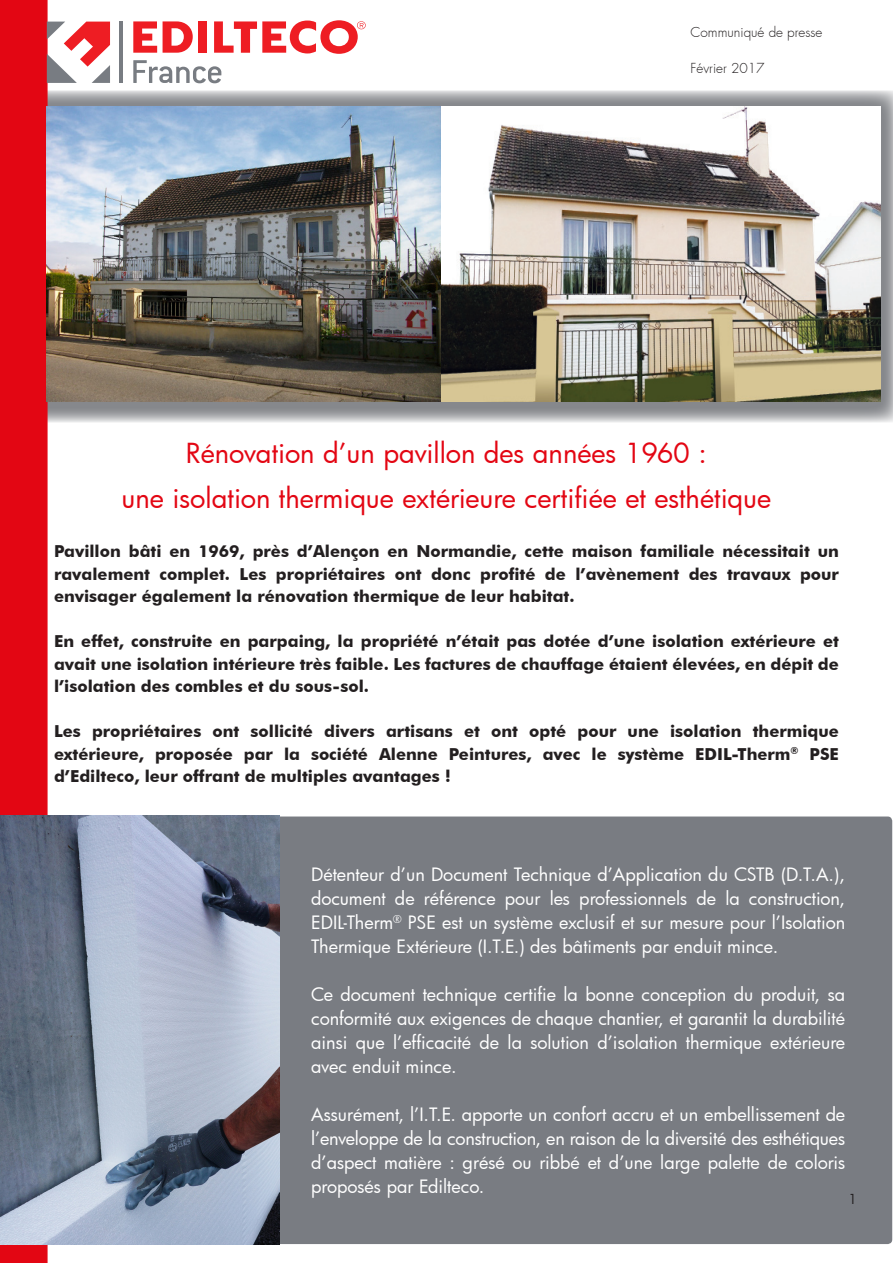
<style>
.page{position:relative;width:893px;height:1263px;background:#fff}
.page>*{position:absolute;margin:0;border:0;box-sizing:border-box;transform-origin:0 0}
.t1{font:27px "Futura";color:#e30613}
.t2{font:18px/24px "Futura";color:#fff;text-align:justify}
.t3{font:700 16.5px/22.5px "Futura BT";color:#231f20;text-align:justify}
.t4{font:300 13.5px "Futura";color:#231f20}
.t5{font:13.5px "Futura";color:#231f20}
</style>
<div class="page">
<svg style="left:48px;top:90px;width:845px;height:332px;background:#a3a5a8"></svg>
<img style="left:48px;top:106px;width:832px;height:296px">
<div style="left:0;top:0;width:48px;height:1263px;background:#e30613"></div>
<div style="left:1px;top:816px;width:891px;height:428px;background:#797c82;border-radius:5px"></div>
<svg style="left:47px;top:22px;width:63px;height:61px"></svg>
<hr style="left:119px;top:21px;width:3px;height:62px;background:#787c82">
<svg style="left:133px;top:60px;width:88px;height:23px"></svg>
<svg style="left:133px;top:21px;width:24px;height:32px"></svg>
<svg style="left:163px;top:21px;width:30px;height:32px"></svg>
<div style="left:198px;top:21px;width:9px;height:32px;background:#ee1d23"></div>
<svg style="left:214px;top:20px;width:152px;height:34px"></svg>
<img style="left:0;top:816px;width:279px;height:428px">
<p class="t4" style="left:691px;top:23px;width:133px">Communiqué de presse</p>
<p class="t4" style="left:691px;top:59px;width:75px">Février 2017</p>
<p class="t1" style="left:186px;top:435px;width:522px">Rénovation d’un pavillon des années 1960 :</p>
<p class="t1" style="left:122px;top:480px;width:651px">une isolation thermique extérieure certifiée et esthétique</p>
<p class="t3" style="left:54px;top:540px;width:786px">Pavillon bâti en 1969, près d’Alençon en Normandie, cette maison familiale nécessitait un ravalement complet. Les propriétaires ont donc profité de l’avènement des travaux pour envisager également la rénovation thermique de leur habitat.</p>
<p class="t3" style="left:54px;top:630px;width:786px">En effet, construite en parpaing, la propriété n’était pas dotée d’une isolation extérieure et avait une isolation intérieure très faible. Les factures de chauffage étaient élevées, en dépit de l’isolation des combles et du sous-sol.</p>
<p class="t3" style="left:54px;top:720px;width:786px">Les propriétaires ont sollicité divers artisans et ont opté pour une isolation thermique extérieure, proposée par la société Alenne Peintures, avec le système EDIL-Therm<sup>®</sup> PSE d’Edilteco, leur offrant de multiples avantages !</p>
<p class="t2" style="left:311px;top:862px;width:536px">Détenteur d’un Document Technique d’Application du CSTB (D.T.A.), document de référence pour les professionnels de la construction, EDIL-Therm<sup>®</sup> PSE est un système exclusif et sur mesure pour l’Isolation Thermique Extérieure (I.T.E.) des bâtiments par enduit mince.</p>
<p class="t2" style="left:311px;top:982px;width:536px">Ce document technique certifie la bonne conception du produit, sa conformité aux exigences de chaque chantier, et garantit la durabilité ainsi que l’efficacité de la solution d’isolation thermique extérieure avec enduit mince.</p>
<p class="t2" style="left:311px;top:1102px;width:536px">Assurément, l’I.T.E. apporte un confort accru et un embellissement de l’enveloppe de la construction, en raison de la diversité des esthétiques d’aspect matière : grésé ou ribbé et d’une large palette de coloris proposés par Edilteco.</p>
<p class="t5" style="left:848px;top:1190px;width:10px">1</p>
</div>
